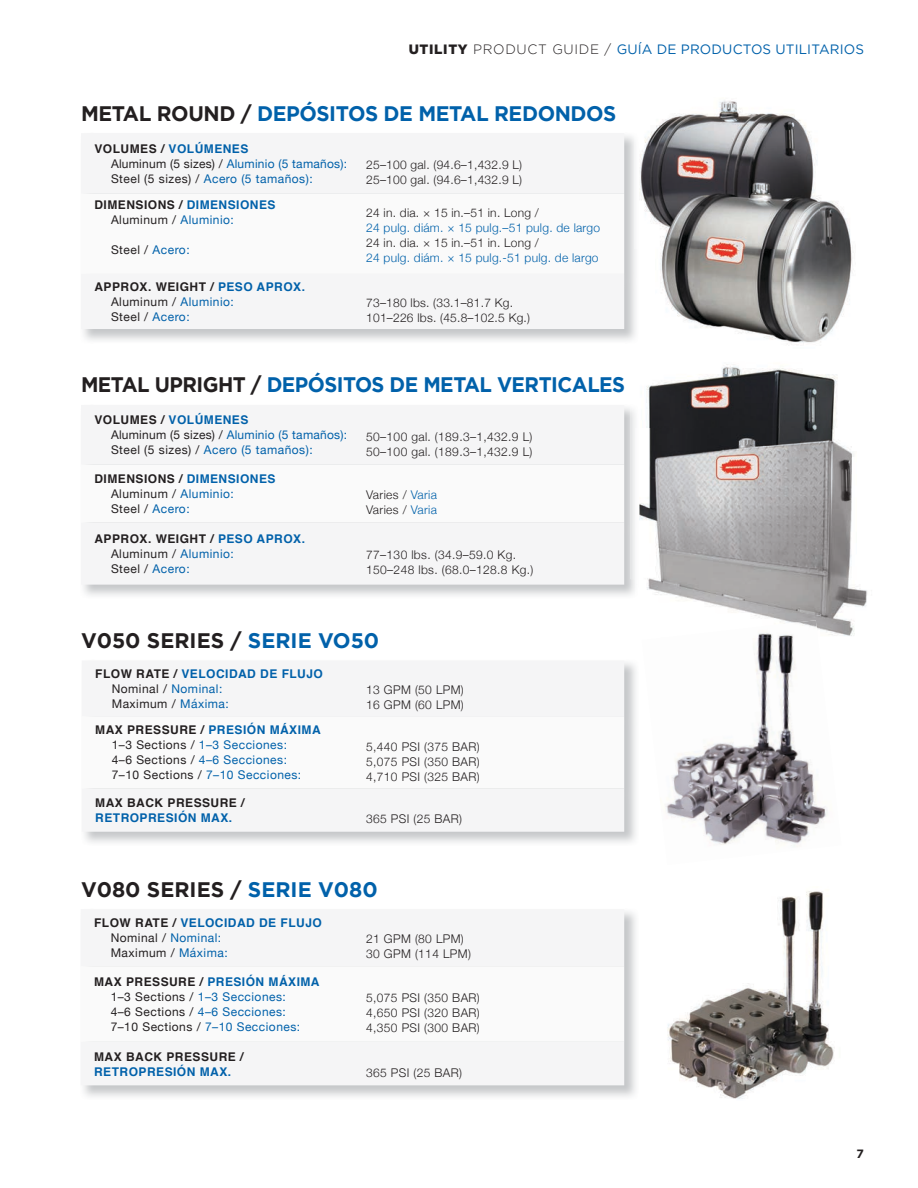
<style>
.page{position:relative;width:918px;height:1188px;background:#fff}
.page>*{position:absolute;margin:0;border:0;box-sizing:border-box;transform-origin:0 0}
.t1{font:700 21px "Gotham";color:#231f20}
.t2{font:700 21px "Gotham";letter-spacing:-.025em;color:#0161aa;scale:.96 1}
.t3{font:700 21px "Gotham";letter-spacing:-.025em;color:#0161aa}
.t4{font:13.5px "Gotham";letter-spacing:.01em;color:#0161aa}
.t5{font:300 12px/15px "Helvetica Neue";letter-spacing:.03em;color:#231f20}
.t6{font:12px/15px "Helvetica Neue";letter-spacing:.04em;color:#231f20}
.t7{font:700 12px "Helvetica";letter-spacing:.04em;color:#0161aa}
.t8{font:12px/15px "Helvetica Neue";letter-spacing:.04em;color:#0161aa}
.t9{font:12px/15px "Helvetica Neue";letter-spacing:.02em;color:#0161aa}
.t10{font:700 12px "Helvetica";letter-spacing:.04em;color:#231f20}
.t11{font:300 12px "Helvetica Neue";letter-spacing:.02em;color:#0161aa}
.t12{font:700 12px "Gotham";color:#231f20}
.s1{font-weight:900;color:#231f20}
.s2{font-weight:300;color:#231f20}
.s3{color:#231f20}
.s4{color:#0161aa}
</style>
<div class="page">
<img style="left:83px;top:135px;width:553px;height:206px">
<div style="left:83px;top:135px;width:541px;height:194px;background:#f5f5f6"></div>
<svg style="left:83px;top:194px;width:541px;height:80px"></svg>
<img style="left:640px;top:100px;width:175px;height:121px">
<img style="left:634px;top:135px;width:2px;height:113px">
<img style="left:660px;top:197px;width:192px;height:146px">
<img style="left:655px;top:167px;width:164px;height:81px">
<img style="left:646px;top:364px;width:191px;height:64px">
<img style="left:647px;top:579px;width:220px;height:57px">
<img style="left:639px;top:428px;width:214px;height:151px">
<img style="left:83px;top:407px;width:552px;height:189px">
<img style="left:630px;top:407px;width:5px;height:172px">
<div style="left:83px;top:407px;width:541px;height:178px;background:#f5f5f6"></div>
<svg style="left:83px;top:465px;width:541px;height:58px"></svg>
<img style="left:667px;top:891px;width:168px;height:208px">
<img style="left:83px;top:911px;width:553px;height:186px">
<div style="left:83px;top:911px;width:541px;height:174px;background:#f5f5f6"></div>
<svg style="left:83px;top:966px;width:541px;height:76px"></svg>
<img style="left:665px;top:638px;width:162px;height:209px">
<img style="left:661px;top:620px;width:157px;height:18px">
<img style="left:84px;top:662px;width:552px;height:181px">
<div style="left:84px;top:662px;width:540px;height:170px;background:#f5f5f6"></div>
<svg style="left:84px;top:716px;width:540px;height:73px"></svg>
<p class="t4" style="left:409px;top:41px;width:457px"><span class="s1">UTILITY</span> <span class="s2">PRODUCT GUIDE /</span> GUÍA DE PRODUCTOS UTILITARIOS</p>
<h1 class="t3" style="left:81px;top:99px;width:537px"><span class="s3">METAL ROUND /</span> DEPÓSITOS DE METAL REDONDOS</h1>
<p class="t7" style="left:94px;top:139px;width:155px"><span class="s3">VOLUMES /</span> VOLÚMENES</p>
<p class="t9" style="left:111px;top:157px;width:238px"><span class="s3">Aluminum (5 sizes) /</span> Aluminio (5 tamaños):<br><span class="s3">Steel (5 sizes) /</span> Acero (5 tamaños):</p>
<p class="t5" style="left:366px;top:157px;width:157px">25–100 gal. (94.6–1,432.9 L)<br>25–100 gal. (94.6–1,432.9 L)</p>
<p class="t10" style="left:94px;top:196px;width:183px">DIMENSIONS / <span class="s4">DIMENSIONES</span></p>
<p class="t6" style="left:111px;top:213px;width:124px">Aluminum / <span class="s4">Aluminio:</span></p>
<p class="t6" style="left:111px;top:243px;width:80px">Steel / <span class="s4">Acero:</span></p>
<p class="t5" style="left:366px;top:204px;width:174px">24 in. dia. × 15 in.–51 in. Long /</p>
<p class="t11" style="left:366px;top:218px;width:236px">24 pulg. diám. × 15 pulg.–51 pulg. de largo</p>
<p class="t5" style="left:366px;top:234px;width:174px">24 in. dia. × 15 in.–51 in. Long /</p>
<p class="t11" style="left:366px;top:248px;width:234px">24 pulg. diám. × 15 pulg.-51 pulg. de largo</p>
<p class="t10" style="left:94px;top:277px;width:212px">APPROX. WEIGHT / <span class="s4">PESO APROX.</span></p>
<p class="t6" style="left:111px;top:295px;width:124px">Aluminum / <span class="s4">Aluminio:<br></span>Steel / <span class="s4">Acero:</span></p>
<p class="t5" style="left:366px;top:295px;width:165px">73–180 lbs. (33.1–81.7 Kg.<br>101–226 lbs. (45.8–102.5 Kg.)</p>
<h1 class="t2" style="left:81px;top:371px;width:568px"><span class="s3">METAL UPRIGHT /</span> DEPÓSITOS DE METAL VERTICALES</h1>
<p class="t7" style="left:94px;top:410px;width:155px"><span class="s3">VOLUMES /</span> VOLÚMENES</p>
<p class="t9" style="left:111px;top:428px;width:238px"><span class="s3">Aluminum (5 sizes) /</span> Aluminio (5 tamaños):<br><span class="s3">Steel (5 sizes) /</span> Acero (5 tamaños):</p>
<p class="t5" style="left:366px;top:428px;width:168px">50–100 gal. (189.3–1,432.9 L)<br>50–100 gal. (189.3–1,432.9 L)</p>
<p class="t10" style="left:94px;top:469px;width:183px">DIMENSIONS / <span class="s4">DIMENSIONES</span></p>
<p class="t6" style="left:111px;top:487px;width:124px">Aluminum / <span class="s4">Aluminio:<br></span>Steel / <span class="s4">Acero:</span></p>
<p class="t5" style="left:366px;top:487px;width:72px">Varies / <span class="s4">Varia<br></span>Varies / <span class="s4">Varia</span></p>
<p class="t10" style="left:94px;top:529px;width:212px">APPROX. WEIGHT / <span class="s4">PESO APROX.</span></p>
<p class="t6" style="left:111px;top:547px;width:124px">Aluminum / <span class="s4">Aluminio:<br></span>Steel / <span class="s4">Acero:</span></p>
<p class="t5" style="left:366px;top:547px;width:169px">77–130 lbs. (34.9–59.0 Kg.<br>150–248 lbs. (68.0–128.8 Kg.)</p>
<h1 class="t1" style="left:81px;top:627px;width:300px">V050 SERIES / <span class="s4">SERIE VO50</span></h1>
<p class="t7" style="left:95px;top:664px;width:229px"><span class="s3">FLOW RATE /</span> VELOCIDAD DE FLUJO</p>
<p class="t6" style="left:112px;top:682px;width:119px">Nominal / <span class="s4">Nominal:<br></span>Maximum / <span class="s4">Máxima:</span></p>
<p class="t5" style="left:366px;top:681px;width:99px">13 GPM (50 LPM)<br>16 GPM (60 LPM)</p>
<p class="t7" style="left:95px;top:720px;width:227px"><span class="s3">MAX PRESSURE /</span> PRESIÓN MÁXIMA</p>
<p class="t8" style="left:112px;top:738px;width:191px"><span class="s3">1–3 Sections /</span> 1–3 Secciones:<br><span class="s3">4–6 Sections /</span> 4–6 Secciones:<br><span class="s3">7–10 Sections /</span> 7–10 Secciones:</p>
<p class="t5" style="left:366px;top:738px;width:115px;text-align:justify">5,440 PSI (375 BAR)<br>5,075 PSI (350 BAR)<br>4,710 PSI (325 BAR)</p>
<p class="t10" style="left:95px;top:793px;width:151px">MAX BACK PRESSURE /</p>
<p class="t7" style="left:95px;top:808px;width:139px">RETROPRESIÓN MAX.</p>
<p class="t5" style="left:366px;top:811px;width:97px">365 PSI (25 BAR)</p>
<h1 class="t1" style="left:81px;top:875px;width:298px">V080 SERIES / <span class="s4">SERIE V080</span></h1>
<p class="t7" style="left:94px;top:913px;width:229px"><span class="s3">FLOW RATE /</span> VELOCIDAD DE FLUJO</p>
<p class="t6" style="left:111px;top:931px;width:119px">Nominal / <span class="s4">Nominal:<br></span>Maximum / <span class="s4">Máxima:</span></p>
<p class="t5" style="left:366px;top:931px;width:106px">21 GPM (80 LPM)<br>30 GPM (114 LPM)</p>
<p class="t7" style="left:94px;top:972px;width:227px"><span class="s3">MAX PRESSURE /</span> PRESIÓN MÁXIMA</p>
<p class="t8" style="left:111px;top:990px;width:191px"><span class="s3">1–3 Sections /</span> 1–3 Secciones:<br><span class="s3">4–6 Sections /</span> 4–6 Secciones:<br><span class="s3">7–10 Sections /</span> 7–10 Secciones:</p>
<p class="t5" style="left:366px;top:990px;width:115px;text-align:justify">5,075 PSI (350 BAR)<br>4,650 PSI (320 BAR)<br>4,350 PSI (300 BAR)</p>
<p class="t10" style="left:94px;top:1047px;width:151px">MAX BACK PRESSURE /</p>
<p class="t7" style="left:94px;top:1062px;width:139px">RETROPRESIÓN MAX.</p>
<p class="t5" style="left:366px;top:1064px;width:97px">365 PSI (25 BAR)</p>
<p class="t12" style="left:857px;top:1146px;width:9px">7</p>
</div>
